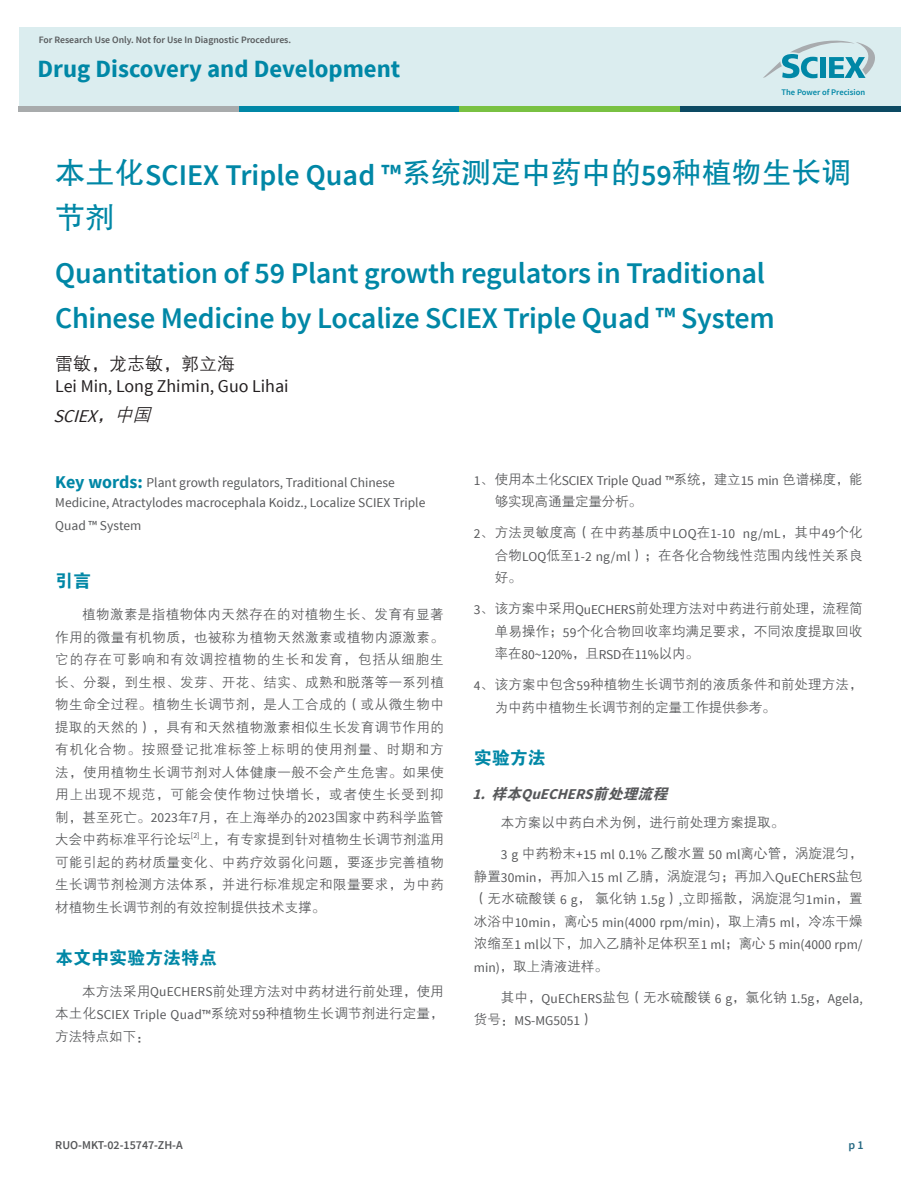
<style>
.page{position:relative;width:918px;height:1188px;background:#fff}
.page>*{position:absolute;margin:0;border:0;box-sizing:border-box;transform-origin:0 0}
.t1{font:600 30px/45px "Source Sans Pro";letter-spacing:-.01em;color:#0087a6}
.t2{font:30px "FZHTK GBK1 0";color:#0087a6}
.t3{font:700 24.75px "Source Sans Pro";color:#0087a6}
.t4{font:18px/30.2px "Source Sans Pro";color:#231f20}
.t5{font:18px "FZDHTK GBK1 0";color:#0087a6}
.t6{font:18px "FZZDXK GBK1 0";color:#231f20}
.t7{font:italic 700 15px "Source Sans Pro";color:#57585a}
.t8{font:13.5px/22.5px "FZZDXK GBK1 0";letter-spacing:.01em;color:#57585a;text-align:justify}
.t9{font:13.5px/22.5px "Source Sans Pro";color:#57585a}
.t10{font:13.5px "FZZDXK GBK1 0";letter-spacing:-.01em;color:#57585a}
.t11{font:600 12px "Source Sans Pro";color:#57585a}
.t12{font:600 12px "Source Sans Pro";color:#266983}
.t13{font:600 9.75px "Source Sans Pro";color:#575a5c}
.t14{font:600 8.55px "Source Sans Pro";color:#0087a6}
.s1{font-family:"FZHTK GBK1 0";font-weight:400}
.s2{font-style:italic}
.s3{font-family:"FZZDXK GBK1 0";font-style:italic}
.s4{font-weight:700;font-size:18px;color:#0087a6}
.s5{font-family:"Source Sans Pro"}
.s6{font-family:"FZZDXK GBK1 0"}
.s7{font-family:"FZDHTK GBK1 0";font-weight:400}
</style>
<div class="page">
<div style="left:19px;top:27px;width:881px;height:84px;background:#dbedef"></div>
<div style="left:19px;top:106px;width:220px;height:5px;background:#a8abac"></div>
<div style="left:239px;top:106px;width:220px;height:5px;background:#0087a6"></div>
<div style="left:459px;top:106px;width:221px;height:5px;background:#79c142"></div>
<div style="left:680px;top:106px;width:220px;height:5px;background:#0c4a63"></div>
<svg style="left:763px;top:41px;width:112px;height:37px"></svg>
<p class="t13" style="left:39px;top:33px;width:254px">For Research Use Only. Not for Use In Diagnostic Procedures.</p>
<h2 class="t3" style="left:38px;top:53px;width:364px">Drug Discovery and Development</h2>
<p class="t14" style="left:782px;top:86px;width:85px">The Power of Precision</p>
<h1 class="t1" style="left:55px;top:153px;width:798px"><span class="s1">本土化</span>SCIEX Triple Quad ™<span class="s1">系统测定中药中的</span>59<span class="s1">种植物生长调</span></h1>
<h1 class="t2" style="left:55px;top:201px;width:62px">节剂</h1>
<h1 class="t1" style="left:55px;top:251px;width:721px">Quantitation of 59 Plant growth regulators in Traditional<br>Chinese Medicine by Localize SCIEX Triple Quad ™ System</h1>
<h3 class="t6" style="left:55px;top:353px;width:182px">雷敏，龙志敏，郭立海</h3>
<h3 class="t4" style="left:53px;top:371px;width:237px">Lei Min, Long Zhimin, Guo Lihai<br><span class="s2">SCIEX</span><span class="s3">，中国</span></h3>
<p class="t9" style="left:55px;top:472px;width:372px;line-height:20.2px"><span class="s4">Key words:</span> Plant growth regulators, Traditional Chinese<br>Medicine, Atractylodes macrocephala Koidz., Localize SCIEX Triple</p>
<p class="t9" style="left:55px;top:514px;width:88px">Quad ™ System</p>
<h3 class="t5" style="left:55px;top:571px;width:37px">引言</h3>
<p class="t8" style="left:55px;top:603px;width:390px;text-indent:27px">植物激素是指植物体内天然存在的对植物生长、发育有显著作用的微量有机物质，也被称为植物天然激素或植物内源激素。它的存在可影响和有效调控植物的生长和发育，包括从细胞生长、分裂，到生根、发芽、开花、结实、成熟和脱落等一系列植物生命全过程。植物生长调节剂，是人工合成的（或从微生物中提取的天然的），具有和天然植物激素相似生长发育调节作用的有机化合物。按照登记批准标签上标明的使用剂量、时期和方法，使用植物生长调节剂对人体健康一般不会产生危害。如果使用上出现不规范，可能会使作物过快增长，或者使生长受到抑制，甚至死亡。<span class="s5">2023</span>年<span class="s5">7</span>月，在上海举办的<span class="s5">2023</span>国家中药科学监管大会中药标准平行论坛<sup>[2]</sup>上，有专家提到针对植物生长调节剂滥用可能引起的药材质量变化、中药疗效弱化问题，要逐步完善植物生长调节剂检测方法体系，并进行标准规定和限量要求，为中药材植物生长调节剂的有效控制提供技术支撑。</p>
<h3 class="t5" style="left:55px;top:948px;width:164px">本文中实验方法特点</h3>
<p class="t8" style="left:55px;top:980px;width:390px;text-indent:27px">本方法采用<span class="s5">QuECHERS</span>前处理方法对中药材进行前处理，使用本土化<span class="s5">SCIEX Triple Quad™</span>系统对<span class="s5">59</span>种植物生长调节剂进行定量，方法特点如下：</p>
<p class="t9" style="left:474px;top:469px;width:390px">1<span class="s6">、使用本土化</span>SCIEX Triple Quad ™<span class="s6">系统，建立</span>15 min <span class="s6">色谱梯度，能</span></p>
<p class="t10" style="left:495px;top:494px;width:149px">够实现高通量定量分析。</p>
<p class="t8" style="left:495px;top:522px;width:369px;text-indent:-21px"><span class="s5">2</span>、方法灵敏度高（在中药基质中<span class="s5">LOQ</span>在<span class="s5">1-10 ng/mL</span>，其中<span class="s5">49</span>个化合物<span class="s5">LOQ</span>低至<span class="s5">1-2 ng/ml</span>）；在各化合物线性范围内线性关系良好。</p>
<p class="t8" style="left:474px;top:598px;width:390px;text-align:right"><span class="s5">3</span>、该方案中采用<span class="s5">QuECHERS</span>前处理方法对中药进行前处理，流程简单易操作；<span class="s5">59</span>个化合物回收率均满足要求，不同浓度提取回收</p>
<p class="t9" style="left:495px;top:644px;width:206px"><span class="s6">率在</span>80~120%<span class="s6">，且</span>RSD<span class="s6">在</span>11%<span class="s6">以内。</span></p>
<p class="t8" style="left:495px;top:674px;width:369px;text-indent:-21px"><span class="s5">4</span>、该方案中包含<span class="s5">59</span>种植物生长调节剂的液质条件和前处理方法，为中药中植物生长调节剂的定量工作提供参考。</p>
<h3 class="t5" style="left:474px;top:748px;width:73px">实验方法</h3>
<p class="t7" style="left:472px;top:785px;width:201px">1.<span class="s7">样本</span>QuECHERS<span class="s7">前处理流程</span></p>
<p class="t8" style="left:501px;top:812px;width:285px">本方案以中药白术为例，进行前处理方案提取。</p>
<p class="t8" style="left:474px;top:843px;width:390px;text-indent:27px"><span class="s5">3 g</span> 中药粉末<span class="s5">+15 ml 0.1%</span> 乙酸水置 <span class="s5">50 ml</span>离心管，涡旋混匀，静置<span class="s5">30min</span>，再加入<span class="s5">15 ml</span> 乙腈，涡旋混匀；再加入<span class="s5">QuEChERS</span>盐包（无水硫酸镁 <span class="s5">6 g</span>，氯化钠 <span class="s5">1.5g</span>）<span class="s5">,</span>立即摇散，涡旋混匀<span class="s5">1min</span>，置</p>
<p class="t9" style="left:474px;top:911px;width:390px"><span class="s6">冰浴中</span>10min<span class="s6">，离心</span>5 min(4000 rpm/min)<span class="s6">，取上清</span>5 ml<span class="s6">，冷冻干燥浓缩至</span>1 ml<span class="s6">以下，加入乙腈补足体积至</span>1 ml<span class="s6">；离心</span> 5 min(4000 rpm/</p>
<p class="t8" style="left:474px;top:955px;width:135px"><span class="s5">min)</span>，取上清液进样。</p>
<p class="t9" style="left:474px;top:987px;width:390px;text-indent:27px"><span class="s6">其中，</span>QuEChERS<span class="s6">盐包（无水硫酸镁</span> 6 g<span class="s6">，氯化钠</span> 1.5g<span class="s6">，</span>Agela,<span class="s6">货号：</span>MS-MG5051<span class="s6">）</span></p>
<p class="t11" style="left:55px;top:1137px;width:129px">RUO-MKT-02-15747-ZH-A</p>
<p class="t12" style="left:848px;top:1137px;width:17px">p 1</p>
</div>
